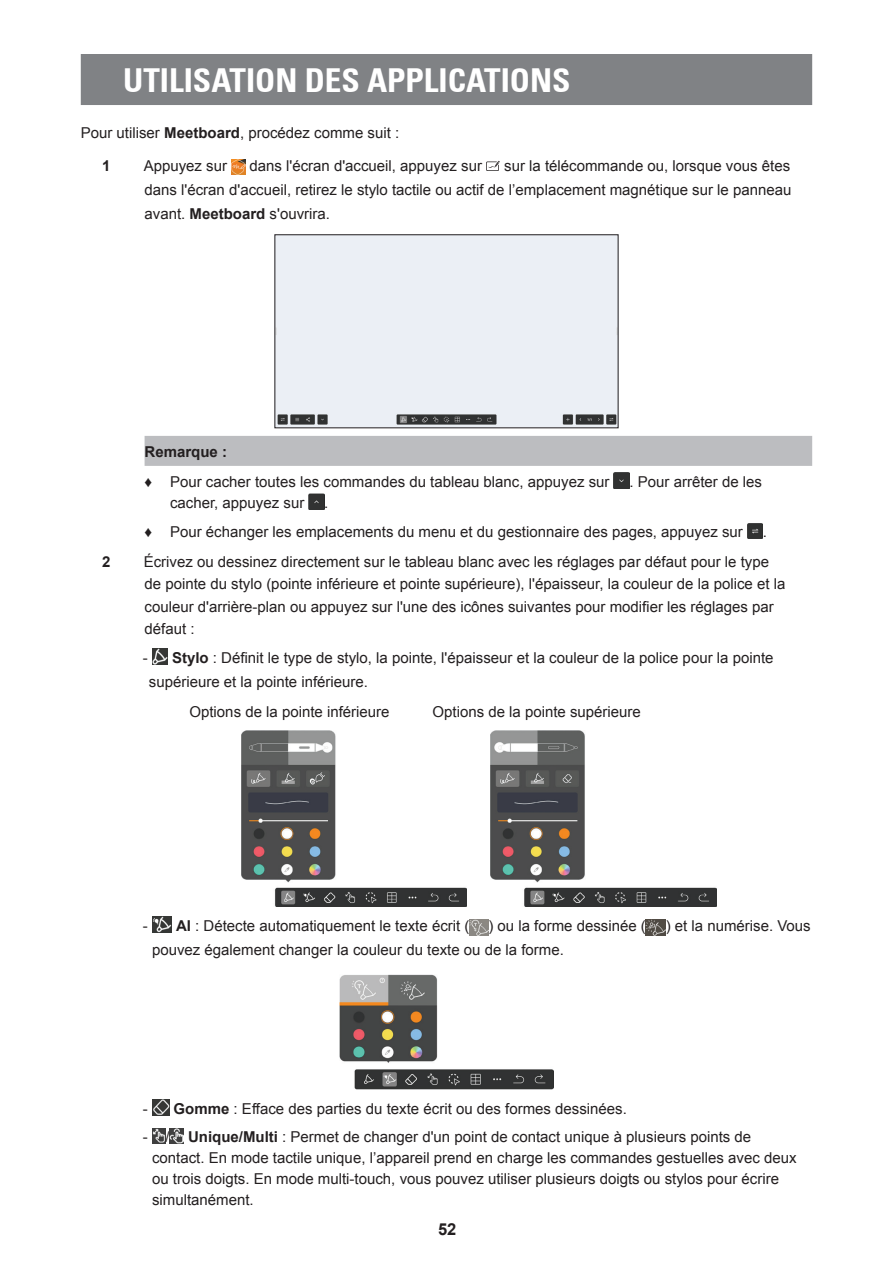
<style>
.page{position:relative;width:893px;height:1263px;background:#fff}
.page>*{position:absolute;margin:0;border:0;box-sizing:border-box;transform-origin:0 0}
.t1{font:700 condensed 33px "Univers 67";color:#fff}
.t2{font:700 16.5px "Arial";color:#231f20}
.t3{font:15px/24px "Arial";color:#231f20}
.t4{font:700 15px "Arial";color:#231f20}
.s1{font-weight:700}
</style>
<div class="page">
<div style="left:81px;top:54px;width:731px;height:51px;background:#808285"></div>
<img style="left:231px;top:159px;width:14px;height:15px">
<svg style="left:486px;top:161px;width:14px;height:10px"></svg>
<div style="left:276px;top:236px;width:340px;height:190px;background:#ebeff5"></div>
<div style="left:274px;top:234px;width:344px;height:194px;border:1px solid #231f20"></div>
<div style="left:145px;top:436px;width:667px;height:30px;background:#bcbdc0"></div>
<img style="left:614px;top:473px;width:15px;height:15px">
<img style="left:308px;top:494px;width:16px;height:15px">
<img style="left:747px;top:523px;width:16px;height:16px">
<img style="left:152px;top:649px;width:16px;height:15px">
<img style="left:242px;top:730px;width:225px;height:177px">
<img style="left:491px;top:730px;width:225px;height:177px">
<img style="left:152px;top:917px;width:20px;height:15px">
<img style="left:469px;top:920px;width:19px;height:15px">
<img style="left:646px;top:920px;width:20px;height:15px">
<img style="left:340px;top:974px;width:213px;height:116px">
<img style="left:152px;top:1100px;width:17px;height:15px">
<img style="left:152px;top:1128px;width:14px;height:16px">
<img style="left:170px;top:1128px;width:14px;height:16px">
<h1 class="t1" style="left:123px;top:60px;width:449px">UTILISATION DES APPLICATIONS</h1>
<p class="t3" style="left:102px;top:117px;width:299px;line-height:32.5px;text-indent:-21px">Pour utiliser <span class="s1">Meetboard</span>, procédez comme suit :<br><span class="s1">1</span></p>
<p class="t3" style="left:144px;top:154px;width:85px">Appuyez sur</p>
<p class="t3" style="left:249px;top:154px;width:234px">dans l'écran d'accueil, appuyez sur</p>
<p class="t3" style="left:145px;top:154px;width:648px;text-align:justify;text-indent:360px">sur la télécommande ou, lorsque vous êtes dans l'écran d'accueil, retirez le stylo tactile ou actif de l’emplacement magnétique sur le panneau avant. <span class="s1">Meetboard</span> s'ouvrira.</p>
<p class="t4" style="left:145px;top:441px;width:84px">Remarque :</p>
<p class="t3" style="left:145px;top:470px;width:466px">♦ Pour cacher toutes les commandes du tableau blanc, appuyez sur</p>
<p class="t3" style="left:629px;top:470px;width:134px">. Pour arrêter de les</p>
<p class="t3" style="left:170px;top:491px;width:136px">cacher, appuyez sur</p>
<p class="t3" style="left:145px;top:488px;width:600px;line-height:29.5px;text-indent:180px">.<br>♦ Pour échanger les emplacements du menu et du gestionnaire des pages, appuyez sur</p>
<p class="t3" style="left:763px;top:520px;width:6px">.</p>
<p class="t4" style="left:102px;top:551px;width:10px">2</p>
<p class="t3" style="left:144px;top:551px;width:643px;line-height:22.5px">Écrivez ou dessinez directement sur le tableau blanc avec les réglages par défaut pour le type de pointe du stylo (pointe inférieure et pointe supérieure), l'épaisseur, la couleur de la police et la couleur d'arrière-plan ou appuyez sur l'une des icônes suivantes pour modifier les réglages par défaut :</p>
<p class="t3" style="left:149px;top:646px;width:626px;text-indent:-6px">- <span class="s1">Stylo</span> : Définit le type de stylo, la pointe, l'épaisseur et la couleur de la police pour la pointe supérieure et la pointe inférieure.</p>
<p class="t3" style="left:189px;top:700px;width:202px">Options de la pointe inférieure</p>
<p class="t3" style="left:433px;top:700px;width:210px">Options de la pointe supérieure</p>
<p class="t3" style="left:143px;top:914px;width:328px">- <span class="s1">AI</span> : Détecte automatiquement le texte écrit (</p>
<p class="t3" style="left:488px;top:914px;width:159px">) ou la forme dessinée (</p>
<p class="t3" style="left:666px;top:914px;width:147px">) et la numérise. Vous</p>
<p class="t3" style="left:152px;top:938px;width:413px">pouvez également changer la couleur du texte ou de la forme.</p>
<p class="t3" style="left:143px;top:1097px;width:486px">- <span class="s1">Gomme</span> : Efface des parties du texte écrit ou des formes dessinées.</p>
<p class="t3" style="left:152px;top:1126px;width:646px;line-height:21px;text-indent:-9px">- / <span class="s1">Unique/Multi</span> : Permet de changer d'un point de contact unique à plusieurs points de contact. En mode tactile unique, l’appareil prend en charge les commandes gestuelles avec deux ou trois doigts. En mode multi-touch, vous pouvez utiliser plusieurs doigts ou stylos pour écrire simultanément.</p>
<p class="t2" style="left:438px;top:1217px;width:20px">52</p>
</div>
